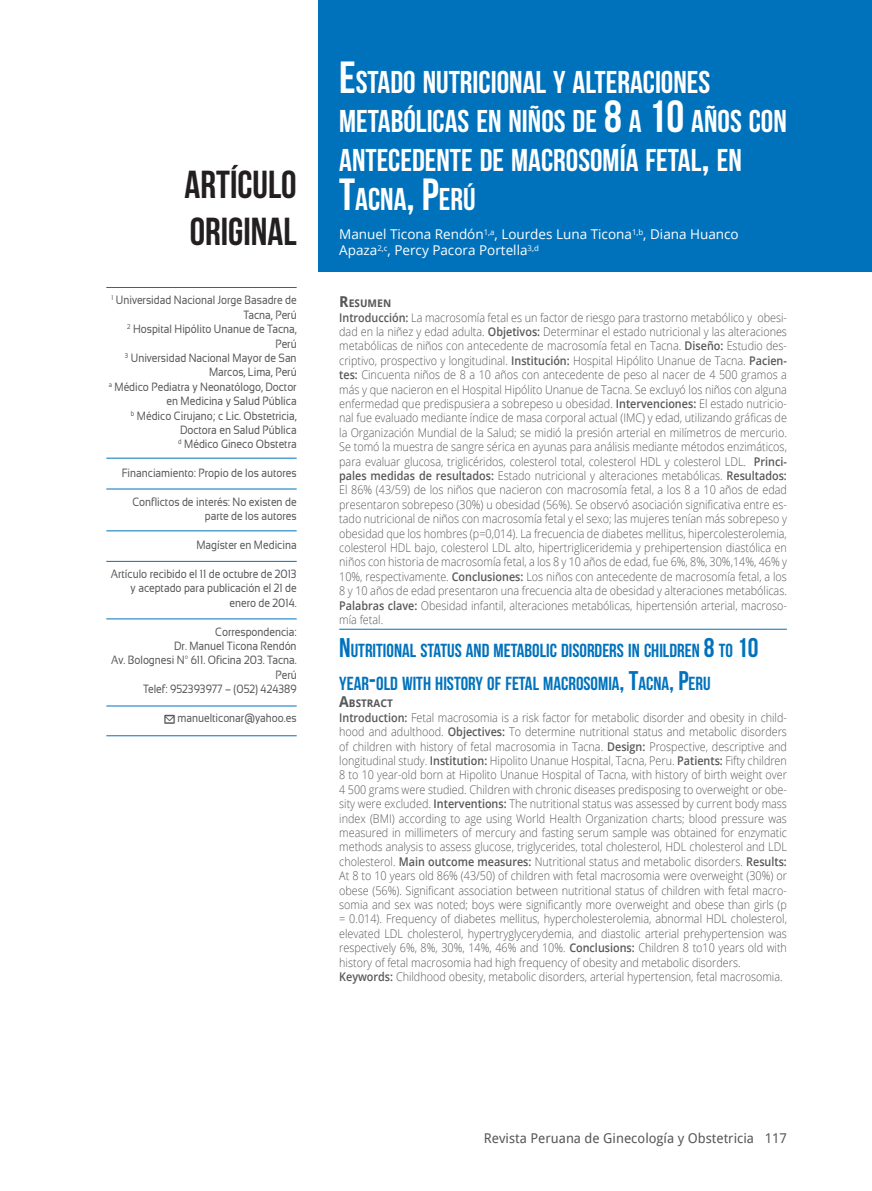
<style>
.page{position:relative;width:872px;height:1191px;background:#fff}
.page>*{position:absolute;margin:0;border:0;box-sizing:border-box;transform-origin:0 0}
.t1{font:39px/46.8px "Bebas Neue";color:#231f20}
.t2{font:31.5px/39px "Bebas Neue";color:#fff}
.t3{font:18.9px/32.4px "Bebas Neue";color:#0072bc}
.t4{font:13.5px/16.2px "Open Sans";color:#fff}
.t5{font:13.5px "Droid Sans";color:#57585a}
.t6{font:300 12px/14.4px "Open Sans";color:#57585a;text-align:justify;scale:.9 1}
.t7{font:12px/14.4px "Sansation";color:#57585a;text-align:right;scale:.85 1}
.t8{font:700 10.5px "Droid Sans";color:#57585a}
.s1{font-size:45px}
.s2{font-size:15px}
.s3{font-weight:600}
.s4{font-size:27px}
</style>
<div class="page">
<div style="left:318px;top:0;width:554px;height:272px;background:#0072bc"></div>
<hr style="left:106px;top:287px;width:191px;height:1px;background:#0072bc">
<hr style="left:106px;top:458px;width:191px;height:1px;background:#0072bc">
<hr style="left:106px;top:488px;width:191px;height:1px;background:#0072bc">
<hr style="left:106px;top:530px;width:191px;height:1px;background:#0072bc">
<hr style="left:106px;top:561px;width:191px;height:1px;background:#0072bc">
<hr style="left:106px;top:618px;width:191px;height:1px;background:#0072bc">
<hr style="left:339px;top:629px;width:448px;height:1px;background:#0072bc">
<hr style="left:106px;top:705px;width:191px;height:1px;background:#0072bc">
<hr style="left:106px;top:735px;width:191px;height:1px;background:#0072bc">
<h1 class="t1" style="left:184px;top:161px;width:114px">ARTÍCULO<br>ORIGINAL</h1>
<p class="t7" style="left:109px;top:293px;width:223px"><sup>1</sup> Universidad Nacional Jorge Basadre de<br>Tacna, Perú<br><sup>2</sup> Hospital Hipólito Unanue de Tacna,<br>Perú<br><sup>3</sup> Universidad Nacional Mayor de San<br>Marcos, Lima, Perú<br><sup>a</sup> Médico Pediatra y Neonatólogo, Doctor en Medicina y Salud Pública<br><sup>b</sup> Médico Cirujano; c Lic. Obstetricia,<br>Doctora en Salud Pública<br><sup>d</sup> Médico Gineco Obstetra</p>
<p class="t7" style="left:122px;top:466px;width:207px">Financiamiento: Propio de los autores</p>
<p class="t7" style="left:132px;top:494px;width:195px">Conflictos de interés: No existen de parte de los autores</p>
<p class="t7" style="left:196px;top:538px;width:119px">Magíster en Medicina</p>
<p class="t7" style="left:111px;top:566px;width:220px">Artículo recibido el 11 de octubre de 2013 y aceptado para publicación el 21 de enero de 2014.</p>
<p class="t7" style="left:111px;top:624px;width:220px">Correspondencia:<br>Dr. Manuel Ticona Rendón<br>Av. Bolognesi Nº 611. Oficina 203. Tacna.<br>Perú<br>Telef: 952393977 – (052) 424389</p>
<p class="t7" style="left:177px;top:710px;width:142px">manuelticonar@yahoo.es</p>
<h2 class="t2" style="left:339px;top:62px;width:96px"><span class="s1">E</span>STADO NUTRICIONAL</h2>
<h2 class="t2" style="left:553px;top:62px;width:32px">YALTERACIONE</h2>
<h2 class="t2" style="left:339px;top:62px;width:423px;text-indent:359px">S<br>METABÓLICAS EN NIÑOS DE <span class="s1">8</span> A <span class="s1">10</span> AÑOS CON<br>ANTECE</h2>
<h2 class="t2" style="left:412px;top:140px;width:26px">DENTE</h2>
<h2 class="t2" style="left:480px;top:140px;width:250px">DE MACROSOMÍA FETAL<span class="s1">,</span> EN</h2>
<h2 class="t2" style="left:339px;top:179px;width:138px"><span class="s1">T</span>ACNA<span class="s1">, P</span>ERÚ</h2>
<p class="t4" style="left:339px;top:226px;width:401px">Manuel Ticona Rendón<sup>1,a</sup>, Lourdes Luna Ticona<sup>1,b</sup>, Diana Huanco<br>Apaza<sup>2,c</sup>, Percy Pacora Portella<sup>3,d</sup></p>
<p class="t8" style="left:339px;top:296px;width:54px"><span class="s2">R</span>ESUMEN</p>
<p class="t6" style="left:339px;top:310px;width:499px"><span class="s3">Introducción:</span> La macrosomía fetal es un factor de riesgo para trastorno metabólico y obesi&shy;dad en la niñez y edad adulta. <span class="s3">Objetivos:</span> Determinar el estado nutricional y las alteraciones metabólicas de niños con antecedente de macrosomía fetal en Tacna. <span class="s3">Diseño:</span> Estudio des&shy;criptivo, prospectivo y longitudinal. <span class="s3">Institución:</span> Hospital Hipólito Unanue de Tacna. <span class="s3">Pacien&shy;tes:</span> Cincuenta niños de 8 a 10 años con antecedente de peso al nacer de 4 500 gramos a más y que nacieron en el Hospital Hipólito Unanue de Tacna. Se excluyó los niños con alguna enfermedad que predispusiera a sobrepeso u obesidad. <span class="s3">Intervenciones:</span> El estado nutricio&shy;nal fue evaluado mediante índice de masa corporal actual (IMC) y edad, utilizando gráficas de la Organización Mundial de la Salud; se midió la presión arterial en milímetros de mercurio.<br>Se tomó la muestra de sangre sérica en ayunas para análisis mediante métodos enzimáticos, para evaluar glucosa, triglicéridos, colesterol total, colesterol HDL y colesterol LDL. <span class="s3">Princi&shy;pales medidas de resultados:</span> Estado nutricional y alteraciones metabólicas. <span class="s3">Resultados:<br></span>El 86% (43/59) de los niños que nacieron con macrosomía fetal, a los 8 a 10 años de edad presentaron sobrepeso (30%) u obesidad (56%). Se observó asociación significativa entre es&shy;tado nutricional de niños con macrosomía fetal y el sexo; las mujeres tenían más sobrepeso y obesidad que los hombres (p=0,014). La frecuencia de diabetes mellitus, hipercolesterolemia, colesterol HDL bajo, colesterol LDL alto, hipertrigliceridemia y prehipertension diastólica en niños con historia de macrosomía fetal, a los 8 y 10 años de edad, fue 6%, 8%, 30%,14%, 46% y 10%, respectivamente. <span class="s3">Conclusiones:</span> Los niños con antecedente de macrosomía fetal, a los 8 y 10 años de edad presentaron una frecuencia alta de obesidad y alteraciones metabólicas.<br><span class="s3">Palabras clave:</span> Obesidad infantil, alteraciones metabólicas, hipertensión arterial, macroso&shy;mía fetal.</p>
<h3 class="t3" style="left:339px;top:634px;width:421px;text-indent:81px">STATUSANDMETABOLIC DISORDERSIN CHILDREN <span class="s4">8</span> TO <span class="s4">10<br></span>YEAR<span class="s4">-</span>OLDWITHHISTORYOFFETAL</h3>
<h3 class="t3" style="left:339px;top:634px;width:19px"><span class="s4">N</span>UTRITIONAL</h3>
<h3 class="t3" style="left:543px;top:666px;width:154px">MACROSOMIA<span class="s4">, T</span>ACNA<span class="s4">, P</span>ERU</h3>
<p class="t8" style="left:339px;top:696px;width:55px"><span class="s2">A</span>BSTRACT</p>
<p class="t6" style="left:339px;top:710px;width:499px;text-align:left"><span class="s3">Introduction:</span> Fetal macrosomia is a risk factor for metabolic disorder and obesity in child&shy;hood and adulthood. <span class="s3">Objectives:</span> To determine nutritional status and metabolic disorders of children with history of fetal macrosomia in Tacna. <span class="s3">Design:</span> Prospective, descriptive and longitudinal study. <span class="s3">Institution:</span> Hipolito Unanue Hospital, Tacna, Peru. <span class="s3">Patients:</span> Fifty children 8 to 10 year-old born at Hipolito Unanue Hospital of Tacna, with history of birth weight over 4 500 grams were studied. Children with chronic diseases predisposing to overweight or obe&shy;sity were excluded. <span class="s3">Interventions:</span> The nutritional status was assessed by current body mass index (BMI) according to age using World Health Organization charts; blood pressure was measured in millimeters of mercury and fasting serum sample was obtained for enzymatic methods analysis to assess glucose, triglycerides, total cholesterol, HDL cholesterol and LDL cholesterol. <span class="s3">Main outcome measures:</span> Nutritional status and metabolic disorders. <span class="s3">Results:<br></span>At 8 to 10 years old 86% (43/50) of children with fetal macrosomia were overweight (30%) or obese (56%). Significant association between nutritional status of children with fetal macro&shy;somia and sex was noted; boys were significantly more overweight and obese than girls (p = 0.014). Frequency of diabetes mellitus, hypercholesterolemia, abnormal HDL cholesterol, elevated LDL cholesterol, hypertryglycerydemia, and diastolic arterial prehypertension was respectively 6%, 8%, 30%, 14%, 46% and 10%. <span class="s3">Conclusions:</span> Children 8 to10 years old with history of fetal macrosomia had high frequency of obesity and metabolic disorders.<br><span class="s3">Keywords:</span> Childhood obesity, metabolic disorders, arterial hypertension, fetal macrosomia.</p>
<p class="t5" style="left:484px;top:1128px;width:304px">Revista Peruana de Ginecología y Obstetricia 117</p>
</div>
